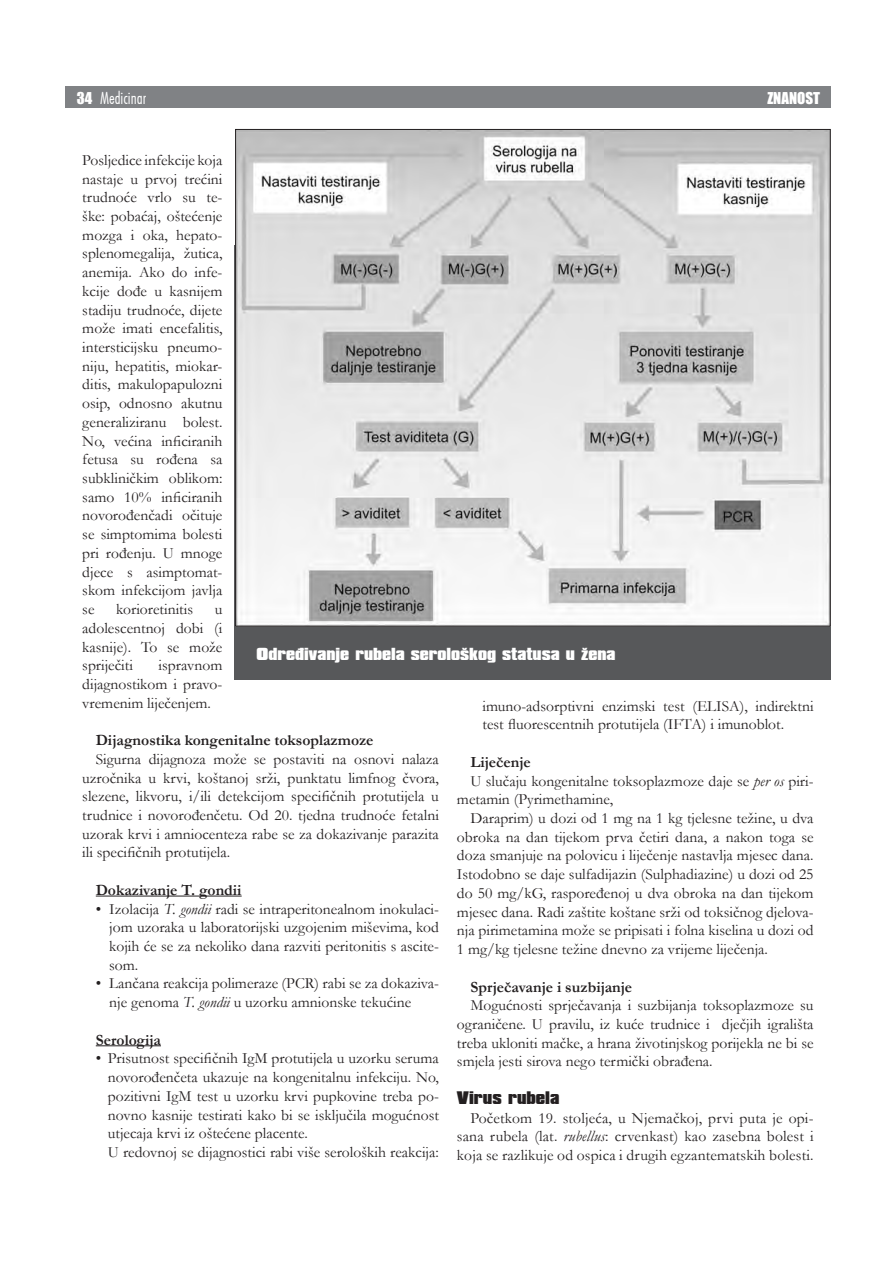
<style>
.page{position:relative;width:894px;height:1264px;background:#fff}
.page>*{position:absolute;margin:0;border:0;box-sizing:border-box;transform-origin:0 0}
.t1{font:18px "Futura TEE Ligh Cond";color:#fff}
.uvlake-tekst{font:15.6px/18.8px "Garamond";color:#231f20;text-align:justify}
.uvlake-tekst-2{font:700 15.6px "Garamond";color:#231f20}
.podnaslovi-final{font:900 15.6px "Compacta";color:#231f20}
.t2{font:900 15px "Compacta";color:#fff}
.t3{font:15px "Impact";color:#fff}
.s1{font-family:"Impact";font-size:15px}
.s2{font-style:italic}
</style>
<div class="page">
<div style="left:235px;top:245px;width:596px;height:434px;background:#57585a"></div>
<hr style="left:96px;top:896px;width:146px;height:1px;background:#231f20">
<hr style="left:96px;top:1045px;width:65px;height:1px;background:#231f20">
<img style="left:237px;top:131px;width:592px;height:494px">
<div style="left:65px;top:87px;width:766px;height:21px;background:#808285"></div>
<p class="t1" style="left:77px;top:88px;width:71px"><span class="s1">34</span> Medicinar</p>
<p class="t3" style="left:767px;top:86px;width:54px">ZNANOST</p>
<p class="uvlake-tekst" style="left:82px;top:150px;width:142px">Posljedice infekcije koja nastaje u prvoj trećini trudnoće vrlo su te&shy;ške: pobaćaj, oštećenje mozga i oka, hepato&shy;splenomegalija, žutica, anemija. Ako do infe&shy;kcije dođe u kasnijem stadiju trudnoće, dijete može imati encefalitis, intersticijsku pneumo&shy;niju, hepatitis, miokar&shy;ditis, makulopapulozni osip, odnosno akutnu generaliziranu bolest.<br>No, većina inficiranih fetusa su rođena sa subkliničkim oblikom: samo 10% inficiranih novorođenčadi očituje se simptomima bolesti pri rođenju. U mnoge djece s asimptomat&shy;skom infekcijom javlja se</p>
<p class="uvlake-tekst" style="left:116px;top:599px;width:78px">korioretinitis</p>
<p class="uvlake-tekst" style="left:82px;top:599px;width:142px;text-indent:133px">u adolescentnoj dobi (i kasnije). To se može spriječiti</p>
<p class="t2" style="left:257px;top:645px;width:360px">Odreðivanje rubela serološkog statusa u žena</p>
<p class="uvlake-tekst" style="left:82px;top:656px;width:142px;text-indent:76px">ispravnom dijagnostikom i pravo&shy;vremenim liječenjem.</p>
<p class="uvlake-tekst-2" style="left:96px;top:730px;width:279px">Dijagnostika kongenitalne toksoplazmoze</p>
<p class="uvlake-tekst" style="left:82px;top:749px;width:358px;text-indent:13px">Sigurna dijagnoza može se postaviti na osnovi nalaza uzročnika u krvi, koštanoj srži, punktatu limfnog čvora, slezene, likvoru, i/ili detekcijom specifičnih protutijela u trudnice i novorođenčetu. Od 20. tjedna trudnoće fetalni uzorak krvi i amniocenteza rabe se za dokazivanje parazita ili specifičnih protutijela.</p>
<p class="uvlake-tekst-2" style="left:96px;top:879px;width:147px">Dokazivanje T. gondii</p>
<p class="uvlake-tekst" style="left:109px;top:899px;width:331px;text-indent:-13px">• Izolacija <span class="s2">T. gondii</span> radi se intraperitonealnom inokulaci&shy;jom uzoraka u laboratorijski uzgojenim miševima, kod kojih će se za nekoliko dana razviti peritonitis s ascite&shy;som.</p>
<p class="uvlake-tekst" style="left:109px;top:974px;width:331px;text-indent:-13px">• Lančana reakcija polimeraze (PCR) rabi se za dokaziva&shy;nje genoma <span class="s2">T. gondii</span> u uzorku amnionske tekućine</p>
<p class="uvlake-tekst-2" style="left:96px;top:1029px;width:67px">Serologija</p>
<p class="uvlake-tekst" style="left:108px;top:1049px;width:333px;text-indent:-12px">• Prisutnost specifičnih IgM protutijela u uzorku seruma novorođenčeta ukazuje na kongenitalnu infekciju. No, pozitivni IgM test u uzorku krvi pupkovine treba po&shy;novno kasnije testirati kako bi se isključila mogućnost utjecaja krvi iz oštećene placente.</p>
<p class="uvlake-tekst" style="left:108px;top:1142px;width:333px">U redovnoj se dijagnostici rabi više seroloških reakcija:</p>
<p class="uvlake-tekst" style="left:482px;top:696px;width:333px">imuno-adsorptivni enzimski test (ELISA), indirektni test fluorescentnih protutijela (IFTA) i imunoblot.</p>
<p class="uvlake-tekst-2" style="left:470px;top:751px;width:62px">Liječenje</p>
<p class="uvlake-tekst" style="left:457px;top:771px;width:358px;text-indent:13px">U slučaju kongenitalne toksoplazmoze daje se <span class="s2">per os</span> piri&shy;metamin (Pyrimethamine,</p>
<p class="uvlake-tekst" style="left:457px;top:808px;width:358px;text-indent:13px">Daraprim) u dozi od 1 mg na 1 kg tjelesne težine, u dva obroka na dan tijekom prva četiri dana, a nakon toga se doza smanjuje na polovicu i liječenje nastavlja mjesec dana.<br>Istodobno se daje sulfadijazin (Sulphadiazine) u dozi od 25 do 50 mg/kG, raspoređenoj u dva obroka na dan tijekom mjesec dana. Radi zaštite koštane srži od toksičnog djelova&shy;nja pirimetamina može se pripisati i folna kiselina u dozi od 1 mg/kg tjelesne težine dnevno za vrijeme liječenja.</p>
<p class="uvlake-tekst-2" style="left:470px;top:976px;width:163px">Sprječavanje i suzbijanje</p>
<p class="uvlake-tekst" style="left:457px;top:996px;width:358px;text-indent:13px">Mogućnosti sprječavanja i suzbijanja toksoplazmoze su ograničene. U pravilu, iz kuće trudnice i dječjih igrališta treba ukloniti mačke, a hrana životinjskog porijekla ne bi se smjela jesti sirova nego termički obrađena.</p>
<p class="podnaslovi-final" style="left:457px;top:1088px;width:104px">Virus rubela</p>
<p class="uvlake-tekst" style="left:457px;top:1108px;width:358px;text-indent:13px">Početkom 19. stoljeća, u Njemačkoj, prvi puta je opi&shy;sana rubela (lat. <span class="s2">rubellus</span>: crvenkast) kao zasebna bolest i koja se razlikuje od ospica i drugih egzantematskih bolesti.</p>
</div>
